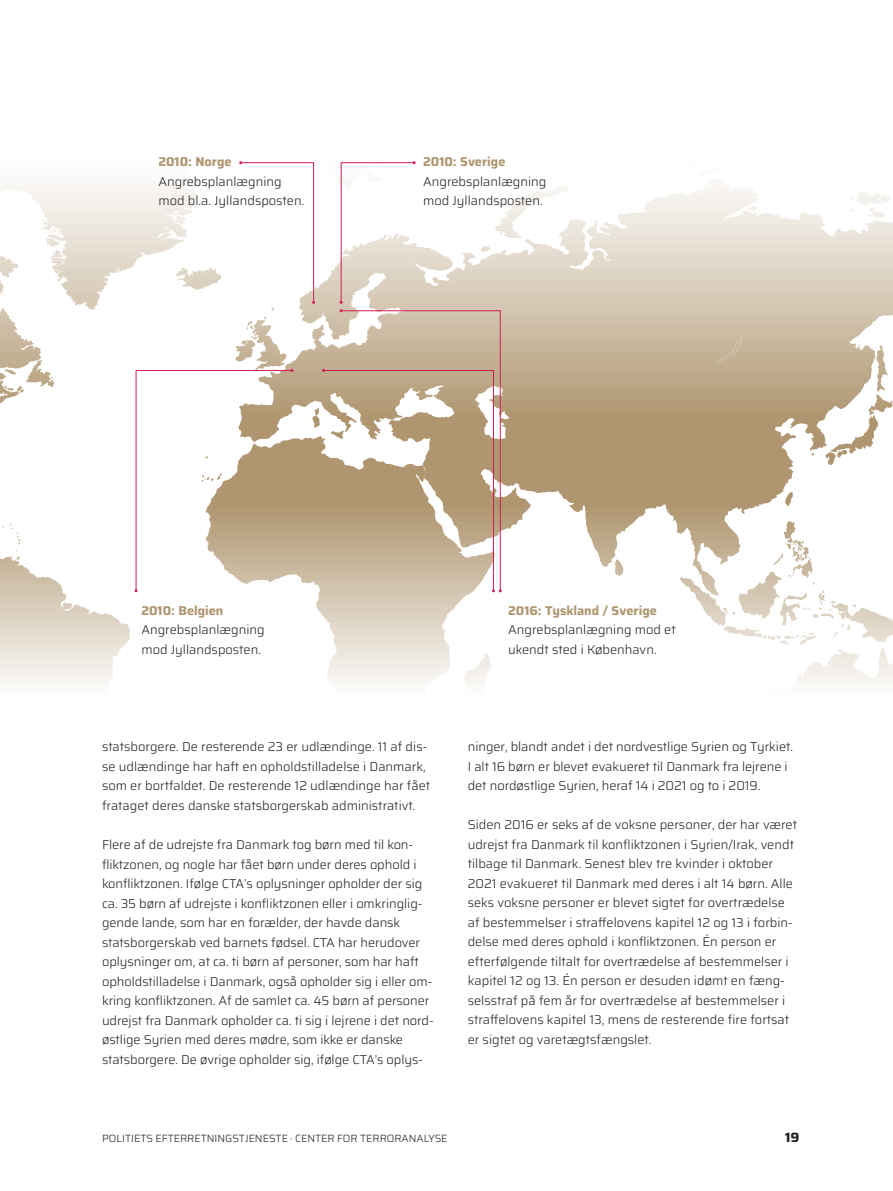
<style>
.page{position:relative;width:893px;height:1191px;background:#fff}
.page>*{position:absolute;margin:0;border:0;box-sizing:border-box;transform-origin:0 0}
.t1{font:700 13.5px "Saira";color:#231f20}
.Lille_Underrubrik{font:300 12.75px/19.5px "Saira";letter-spacing:-.005em;color:#231f20}
.Brød{font:300 12.75px/19.5px "Saira";color:#231f20}
.t2{font:300 10.5px "Saira";color:#231f20}
.s1{font-weight:700;color:#af9670}
</style>
<div class="page">
<svg style="left:569px;top:185px;width:324px;height:387px"></svg>
<svg style="left:825px;top:345px;width:68px;height:121px"></svg>
<svg style="left:784px;top:492px;width:9px;height:14px"></svg>
<svg style="left:614px;top:559px;width:9px;height:17px"></svg>
<svg style="left:680px;top:521px;width:213px;height:165px"></svg>
<svg style="left:0;top:161px;width:569px;height:525px"></svg>
<p class="Brød" style="left:158px;top:151px;width:147px"><span class="s1">2010: Norge<br></span>Angrebsplanlægning mod bl.a. Jyllandsposten.</p>
<p class="Brød" style="left:423px;top:151px;width:125px"><span class="s1">2010: Sverige<br></span>Angrebsplanlægning mod Jyllandsposten.</p>
<p class="Brød" style="left:141px;top:600px;width:125px"><span class="s1">2010: Belgien<br></span>Angrebsplanlægning mod Jyllandsposten.</p>
<p class="Brød" style="left:508px;top:600px;width:169px"><span class="s1">2016: Tyskland / Sverige<br></span>Angrebsplanlægning mod et ukendt sted i København.</p>
<p class="Lille_Underrubrik" style="left:102px;top:737px;width:330px">statsborgere. De resterende 23 er udlændinge. 11 af dis&shy;se udlændinge har haft en opholdstilladelse i Danmark, som er bortfaldet. De resterende 12 udlændinge har fået frataget deres danske statsborgerskab administrativt.</p>
<p class="Lille_Underrubrik" style="left:102px;top:834px;width:333px">Flere af de udrejste fra Danmark tog børn med til kon&shy;fliktzonen, og nogle har fået børn under deres ophold i konfliktzonen. Ifølge CTA’s oplysninger opholder der sig ca. 35 børn af udrejste i konfliktzonen eller i omkringlig&shy;gende lande, som har en forælder, der havde dansk statsborgerskab ved barnets fødsel. CTA har herudover oplysninger om, at ca. ti børn af personer, som har haft opholdstilladelse i Danmark, også opholder sig i eller om&shy;kring konfliktzonen. Af de samlet ca. 45 børn af personer udrejst fra Danmark opholder ca. ti sig i lejrene i det nord&shy;østlige Syrien med deres mødre, som ikke er danske statsborgere. De øvrige opholder sig, ifølge CTA’s oplys-</p>
<p class="Lille_Underrubrik" style="left:468px;top:736px;width:327px">ninger, blandt andet i det nordvestlige Syrien og Tyrkiet.<br>I alt 16 børn er blevet evakueret til Danmark fra lejrene i det nordøstlige Syrien, heraf 14 i 2021 og to i 2019.</p>
<p class="Lille_Underrubrik" style="left:468px;top:814px;width:331px">Siden 2016 er seks af de voksne personer, der har været udrejst fra Danmark til konfliktzonen i Syrien/Irak, vendt tilbage til Danmark. Senest blev tre kvinder i oktober 2021 evakueret til Danmark med deres i alt 14 børn. Alle seks voksne personer er blevet sigtet for overtrædelse af bestemmelser i straffelovens kapitel 12 og 13 i forbin&shy;delse med deres ophold i konfliktzonen. Én person er efterfølgende tiltalt for overtrædelse af bestemmelser i kapitel 12 og 13. Én person er desuden idømt en fæng&shy;selsstraf på fem år for overtrædelse af bestemmelser i straffelovens kapitel 13, mens de resterende fire fortsat er sigtet og varetægtsfængslet.</p>
<p class="t2" style="left:102px;top:1129px;width:347px">POLITIETS EFTERRETNINGSTJENESTE · CENTER FOR TERRORANALYSE</p>
<p class="t1" style="left:785px;top:1126px;width:16px">19</p>
</div>
